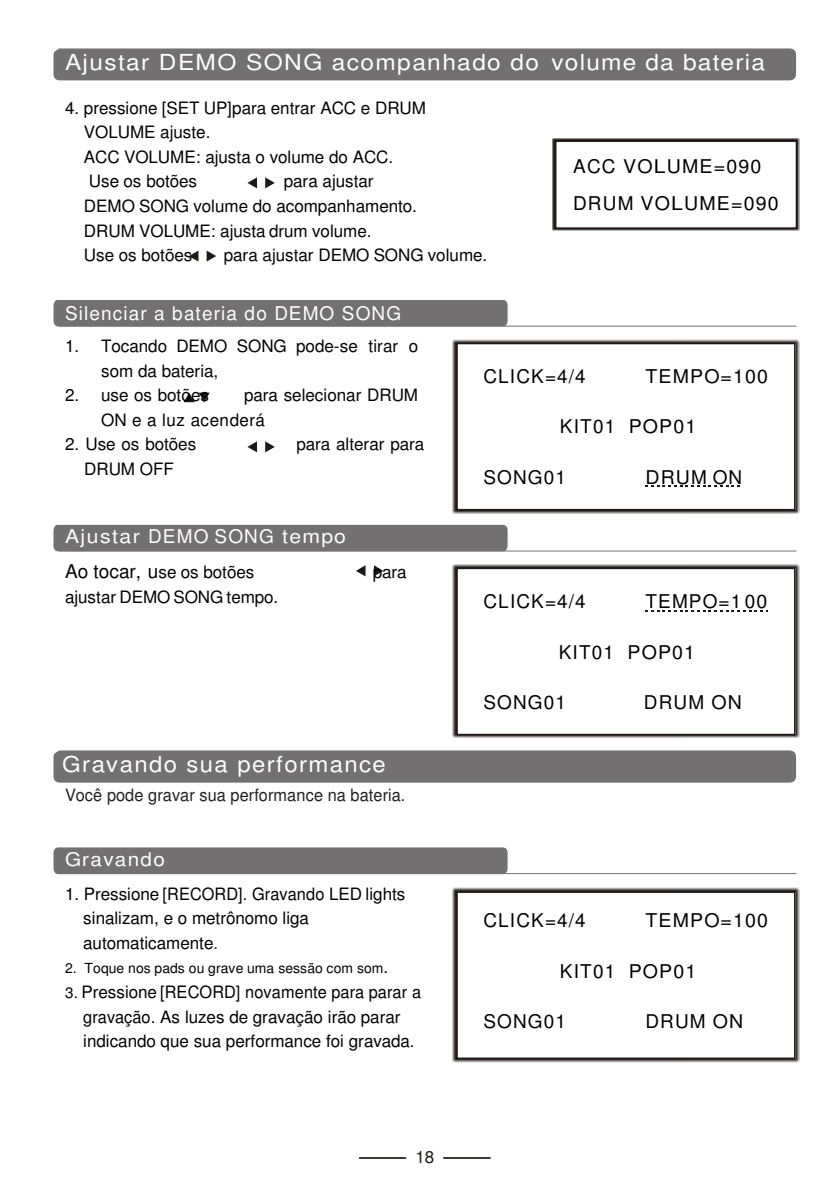
<style>
.page{position:relative;width:840px;height:1190px;background:#fff}
.page>*{position:absolute;margin:0;border:0;box-sizing:border-box;transform-origin:0 0}
.t1{font:22px "Helvetica";letter-spacing:.055em;color:#fff;scale:1.11 1}
.t2{font:22px "Helvetica";letter-spacing:.055em;color:#fff;scale:1.08 1}
.t3{font:19px/37.4px "Helvetica";letter-spacing:.055em;color:#000}
.t4{font:19px "Helvetica";letter-spacing:.06em;color:#fff}
.t5{font:19px "Helvetica";letter-spacing:.06em;color:#fff;scale:1.12 1}
.t6{font:19px "Helvetica";letter-spacing:.06em;color:#fff;scale:1.09 1}
.t7{font:17px/24.6px "Helvetica";letter-spacing:-.005em;color:#000}
.t8{font:17px "Helvetica";letter-spacing:.005em;color:#231e21;scale:.96 1}
.t9{font:17px "Helvetica";color:#1e1916}
.t10{font:14px "Helvetica";color:#000}
.s1{font-size:19px}
.s2{color:#231e21}
.s3{font-size:17px}
.s4{font-size:15.2px}
</style>
<div class="page">
<hr style="left:360px;top:1157px;width:46px;height:2px;background:#1e1916">
<hr style="left:444px;top:1157px;width:46px;height:2px;background:#1e1916">
<div style="left:54px;top:48px;width:742px;height:32px;background:#727070"></div>
<div style="left:54px;top:300px;width:454px;height:26px;background:#727070"></div>
<hr style="left:59px;top:326px;width:737px;height:1px;background:#727070">
<div style="left:54px;top:525px;width:454px;height:26px;background:#727070"></div>
<hr style="left:59px;top:551px;width:737px;height:1px;background:#727070">
<div style="left:54px;top:847px;width:454px;height:27px;background:#727070"></div>
<hr style="left:59px;top:873px;width:737px;height:1px;background:#727070">
<div style="left:54px;top:750px;width:742px;height:33px;background:#727070"></div>
<img style="left:453px;top:339px;width:346px;height:175px">
<div style="left:457px;top:343px;width:338px;height:167px;background:#fff"></div>
<div style="left:456px;top:343px;width:340px;height:168px;border:2px solid #1e1916"></div>
<img style="left:553px;top:138px;width:246px;height:93px">
<div style="left:556px;top:141px;width:241px;height:87px;background:#fff"></div>
<div style="left:555px;top:140px;width:242px;height:89px;border:2px solid #1e1916"></div>
<img style="left:453px;top:564px;width:346px;height:174px">
<div style="left:457px;top:568px;width:338px;height:167px;background:#fff"></div>
<div style="left:456px;top:567px;width:340px;height:168px;border:2px solid #1e1916"></div>
<img style="left:453px;top:888px;width:346px;height:175px">
<div style="left:457px;top:892px;width:338px;height:166px;background:#fff"></div>
<div style="left:456px;top:891px;width:340px;height:168px;border:2px solid #1e1916"></div>
<svg style="left:184px;top:393px;width:26px;height:9px"></svg>
<svg style="left:265px;top:441px;width:10px;height:11px"></svg>
<svg style="left:247px;top:441px;width:10px;height:11px"></svg>
<svg style="left:374px;top:565px;width:9px;height:11px"></svg>
<svg style="left:356px;top:565px;width:10px;height:11px"></svg>
<svg style="left:265px;top:177px;width:10px;height:11px"></svg>
<svg style="left:247px;top:177px;width:10px;height:11px"></svg>
<svg style="left:207px;top:251px;width:9px;height:11px"></svg>
<svg style="left:189px;top:251px;width:9px;height:11px"></svg>
<svg style="left:645px;top:486px;width:95px;height:1px"></svg>
<svg style="left:645px;top:610px;width:122px;height:2px"></svg>
<p class="t1" style="left:65px;top:54px;width:632px">Ajustar DEMO SONG acompanhado do volume da bateria</p>
<p class="t7" style="left:84px;top:97px;width:344px;text-indent:-19px">4. pressione [SET UP]para entrar ACC e DRUM<br>VOLUME ajuste.<br>ACC VOLUME: ajusta o volume do ACC.<br>Use os botões</p>
<p class="t3" style="left:573px;top:149px;width:207px">ACC VOLUME=090<br>DRUM VOLUME=090</p>
<p class="t7" style="left:84px;top:171px;width:335px;text-indent:200px">para ajustar<br>DEMO SONG volume do acompanhamento.<br>DRUM VOLUME: ajusta drum volume.<br>Use os botões</p>
<p class="t7" style="left:224px;top:245px;width:265px">para ajustar DEMO SONG volume.</p>
<p class="t4" style="left:65px;top:306px;width:338px">Silenciar a bateria do DEMO SONG</p>
<p class="t7" style="left:101px;top:336px;width:319px;text-indent:-36px">1. Tocando DEMO SONG pode-se tirar o som da bateria,</p>
<p class="t7" style="left:65px;top:385px;width:145px">2. use os botões</p>
<p class="t7" style="left:101px;top:385px;width:318px;text-indent:143px">para selecionar DRUM<br>ON e a luz acenderá</p>
<p class="t7" style="left:65px;top:434px;width:132px">2. Use os botões</p>
<p class="t7" style="left:297px;top:434px;width:129px">para alterar para</p>
<p class="t7" style="left:84px;top:458px;width:91px">DRUM OFF</p>
<p class="t3" style="left:483px;top:360px;width:104px">CLICK=4/4</p>
<p class="t3" style="left:645px;top:360px;width:124px">TEMPO=100</p>
<p class="t3" style="left:560px;top:410px;width:138px">KIT01 POP01</p>
<p class="t3" style="left:483px;top:460px;width:84px">SONG01</p>
<p class="t3" style="left:645px;top:460px;width:98px">D R U M ON</p>
<p class="t5" style="left:65px;top:529px;width:252px">Ajustar DEMO SONG tempo</p>
<p class="t7" style="left:65px;top:561px;width:191px"><span class="s1">Ao tocar, u</span>se os botões</p>
<p class="t7" style="left:373px;top:561px;width:35px">para</p>
<p class="t7" style="left:65px;top:586px;width:215px">ajustar DEMO SONG tempo.</p>
<p class="t3" style="left:483px;top:585px;width:104px">CLICK=4/4</p>
<p class="t3" style="left:645px;top:585px;width:123px">TEMPO=1 0 0</p>
<p class="t3" style="left:559px;top:635px;width:138px">KIT01 POP01</p>
<p class="t3" style="left:483px;top:685px;width:84px">SONG01</p>
<p class="t3" style="left:644px;top:685px;width:99px">DRUM ON</p>
<p class="t2" style="left:62px;top:756px;width:301px">Gravando sua performance</p>
<p class="t8" style="left:65px;top:789px;width:356px">Você pode gravar sua performance na bateria.</p>
<p class="t6" style="left:65px;top:852px;width:93px">Gravando</p>
<p class="t7" style="left:83px;top:883px;width:324px;text-indent:-18px">1. Pressione [RECORD]. Gravando LED lights sinalizam, e o metrônomo liga automaticamente<span class="s2">.</span></p>
<p class="t10" style="left:65px;top:963px;width:324px">2. Toque nos pads ou grave uma sessão com som<span class="s3">.</span></p>
<p class="t7" style="left:83px;top:981px;width:339px;text-indent:-18px"><span class="s4">3.</span> Pressione [RECORD] novamente para parar a gravação. As luzes de gravação irão parar indicando que sua performance foi gravada.</p>
<p class="t9" style="left:415px;top:1150px;width:20px">18</p>
<p class="t3" style="left:483px;top:903px;width:104px">CLICK=4/4</p>
<p class="t3" style="left:645px;top:903px;width:124px">TEMPO=100</p>
<p class="t3" style="left:560px;top:954px;width:138px">KIT01 POP01</p>
<p class="t3" style="left:483px;top:1004px;width:84px">SONG01</p>
<p class="t3" style="left:645px;top:1004px;width:99px">DRUM ON</p>
</div>
